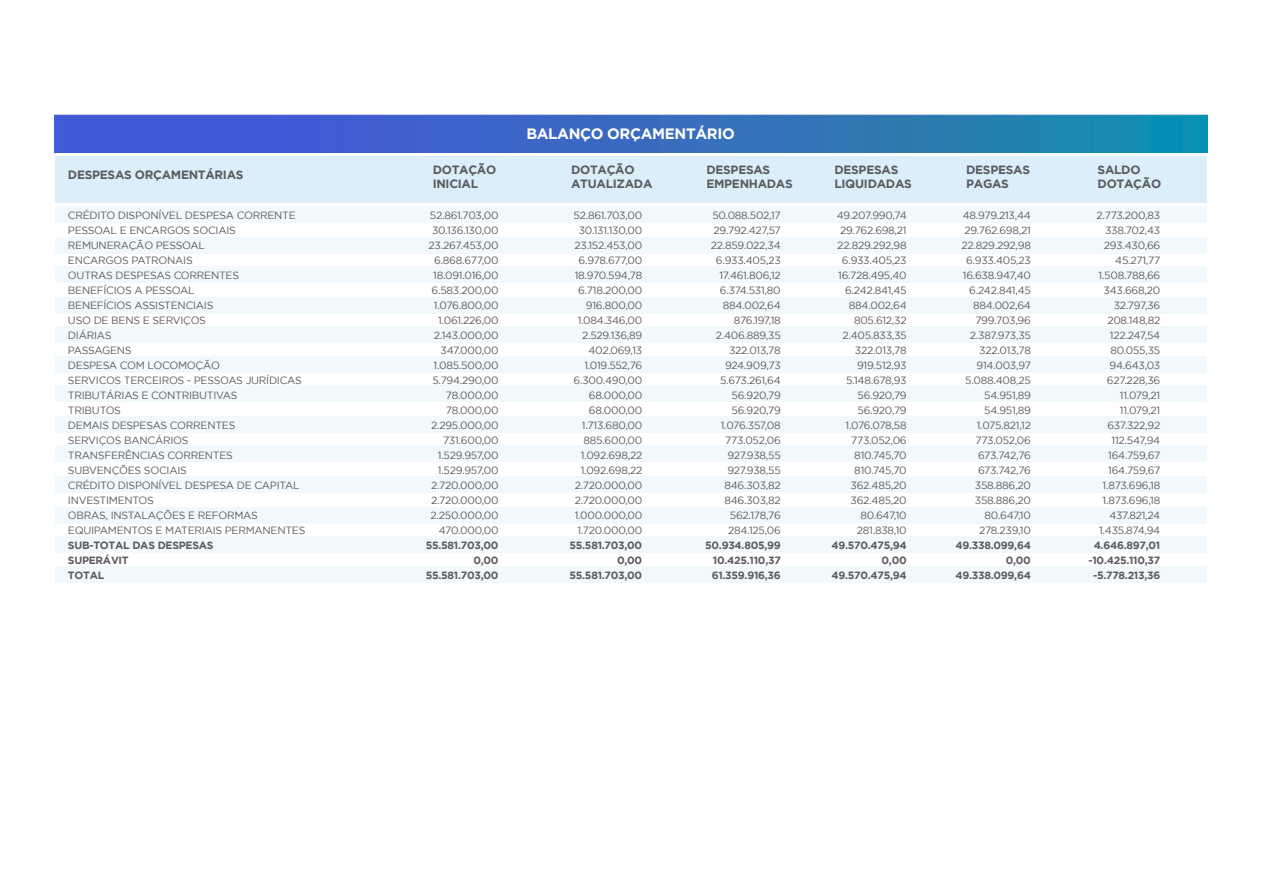
<style>
.page{position:relative;width:1263px;height:893px;background:#fff}
.page>*{position:absolute;margin:0;border:0;box-sizing:border-box;transform-origin:0 0}
.t1{font:700 15px "Gotham";letter-spacing:-.025em;color:#fff}
.t2{font:700 12px/14.4px "Gotham";letter-spacing:-.025em;color:#5b5b5f}
.t3{font:10.5px/15px "Gotham";letter-spacing:-.025em;color:#5b5b5f;text-align:right}
.t4{font:700 10.5px/15px "Gotham";letter-spacing:-.025em;color:#5b5b5f;text-align:right}
</style>
<div class="page">
<img style="left:54px;top:115px;width:1153px;height:38px">
<div style="left:55px;top:156px;width:1151px;height:46px;background:#dceef9"></div>
<div style="left:55px;top:206px;width:1151px;height:16px;background:#f1f9fd"></div>
<div style="left:55px;top:237px;width:1151px;height:16px;background:#f1f9fd"></div>
<div style="left:55px;top:267px;width:1151px;height:16px;background:#f1f9fd"></div>
<div style="left:55px;top:297px;width:1151px;height:17px;background:#f1f9fd"></div>
<div style="left:55px;top:326px;width:1151px;height:16px;background:#f1f9fd"></div>
<div style="left:55px;top:356px;width:1151px;height:16px;background:#f1f9fd"></div>
<div style="left:55px;top:386px;width:1151px;height:16px;background:#f1f9fd"></div>
<div style="left:55px;top:417px;width:1151px;height:16px;background:#f1f9fd"></div>
<div style="left:55px;top:445px;width:1151px;height:16px;background:#f1f9fd"></div>
<div style="left:55px;top:476px;width:1151px;height:16px;background:#f1f9fd"></div>
<div style="left:55px;top:507px;width:1151px;height:16px;background:#f1f9fd"></div>
<div style="left:55px;top:537px;width:1151px;height:16px;background:#f1f9fd"></div>
<div style="left:55px;top:566px;width:1151px;height:17px;background:#f1f9fd"></div>
<p class="t2" style="left:68px;top:168px;width:177px">DESPESAS ORÇAMENTÁRIAS</p>
<p class="t3" style="left:68px;top:207px;width:239px;text-align:left">CRÉDITO DISPONÍVEL DESPESA CORRENTE<br>PESSOAL E ENCARGOS SOCIAIS<br>REMUNERAÇÃO PESSOAL<br>ENCARGOS PATRONAIS<br>OUTRAS DESPESAS CORRENTES<br>BENEFÍCIOS A PESSOAL<br>BENEFÍCIOS ASSISTENCIAIS<br>USO DE BENS E SERVIÇOS<br>DIÁRIAS<br>PASSAGENS<br>DESPESA COM LOCOMOÇÃO<br>SERVICOS TERCEIROS - PESSOAS JURÍDICAS<br>TRIBUTÁRIAS E CONTRIBUTIVAS<br>TRIBUTOS<br>DEMAIS DESPESAS CORRENTES<br>SERVIÇOS BANCÁRIOS<br>TRANSFERÊNCIAS CORRENTES<br>SUBVENÇÕES SOCIAIS<br>CRÉDITO DISPONÍVEL DESPESA DE CAPITAL<br>INVESTIMENTOS<br>OBRAS, INSTALAÇÕES E REFORMAS<br>EQUIPAMENTOS E MATERIAIS PERMANENTES</p>
<p class="t4" style="left:68px;top:537px;width:147px;text-align:left">SUB-TOTAL DAS DESPESAS<br>SUPERÁVIT<br>TOTAL</p>
<h1 class="t1" style="left:526px;top:125px;width:210px">BALANÇO ORÇAMENTÁRIO</h1>
<p class="t2" style="left:433px;top:162px;width:65px">DOTAÇÃO<br>INICIAL</p>
<p class="t2" style="left:571px;top:162px;width:83px">DOTAÇÃO<br>ATUALIZADA</p>
<p class="t2" style="left:706px;top:162px;width:88px">DESPESAS<br>EMPENHADAS</p>
<p class="t2" style="left:834px;top:162px;width:79px">DESPESAS<br>LIQUIDADAS</p>
<p class="t2" style="left:966px;top:162px;width:65px">DESPESAS<br>PAGAS</p>
<p class="t2" style="left:1097px;top:162px;width:65px">SALDO<br>DOTAÇÃO</p>
<p class="t3" style="left:429px;top:207px;width:72px">52.861.703,00<br>30.136.130,00<br>23.267.453,00<br>6.868.677,00<br>18.091.016,00<br>6.583.200,00<br>1.076.800,00<br>1.061.226,00<br>2.143.000,00<br>347.000,00<br>1.085.500,00<br>5.794.290,00<br>78.000,00<br>78.000,00<br>2.295.000,00<br>731.600,00<br>1.529.957,00<br>1.529.957,00<br>2.720.000,00<br>2.720.000,00<br>2.250.000,00<br>470.000,00</p>
<p class="t4" style="left:426px;top:537px;width:74px">55.581.703,00<br>0,00<br>55.581.703,00</p>
<p class="t3" style="left:574px;top:207px;width:70px">52.861.703,00<br>30.131.130,00<br>23.152.453,00<br>6.978.677,00<br>18.970.594,78<br>6.718.200,00<br>916.800,00<br>1.084.346,00<br>2.529.136,89<br>402.069,13<br>1.019.552,76<br>6.300.490,00<br>68.000,00<br>68.000,00<br>1.713.680,00<br>885.600,00<br>1.092.698,22<br>1.092.698,22<br>2.720.000,00<br>2.720.000,00<br>1.000.000,00<br>1.720.000,00</p>
<p class="t4" style="left:569px;top:537px;width:74px">55.581.703,00<br>0,00<br>55.581.703,00</p>
<p class="t3" style="left:711px;top:208px;width:72px">50.088.502,17<br>29.792.427,57<br>22.859.022,34<br>6.933.405,23<br>17.461.806,12<br>6.374.531,80<br>884.002,64<br>876.197,18<br>2.406.889,35<br>322.013,78<br>924.909,73<br>5.673.261,64<br>56.920,79<br>56.920,79<br>1.076.357,08<br>773.052,06<br>927.938,55<br>927.938,55<br>846.303,82<br>846.303,82<br>562.178,76<br>284.125,06</p>
<p class="t4" style="left:712px;top:537px;width:71px;text-align:justify;text-indent:-7px">50.934.805,99<br>10.425.110,37<br>61.359.916,36</p>
<p class="t3" style="left:837px;top:208px;width:71px">49.207.990,74<br>29.762.698,21<br>22.829.292,98<br>6.933.405,23<br>16.728.495,40<br>6.242.841,45<br>884.002,64<br>805.612,32<br>2.405.833,35<br>322.013,78<br>919.512,93<br>5.148.678,93<br>56.920,79<br>56.920,79<br>1.076.078,58<br>773.052,06<br>810.745,70<br>810.745,70<br>362.485,20<br>362.485,20<br>80.647,10<br>281.838,10</p>
<p class="t4" style="left:831px;top:538px;width:77px">49.570.475,94<br>0,00<br>49.570.475,94</p>
<p class="t3" style="left:961px;top:208px;width:71px">48.979.213,44<br>29.762.698,21<br>22.829.292,98<br>6.933.405,23<br>16.638.947,40<br>6.242.841,45<br>884.002,64<br>799.703,96<br>2.387.973,35<br>322.013,78<br>914.003,97<br>5.088.408,25<br>54.951,89<br>54.951,89<br>1.075.821,12<br>773.052,06<br>673.742,76<br>673.742,76<br>358.886,20<br>358.886,20<br>80.647,10<br>278.239,10</p>
<p class="t4" style="left:955px;top:538px;width:77px">49.338.099,64<br>0,00<br>49.338.099,64</p>
<p class="t3" style="left:1096px;top:208px;width:65px">2.773.200,83<br>338.702,43<br>293.430,66<br>45.271,77<br>1.508.788,66<br>343.668,20<br>32.797,36<br>208.148,82<br>122.247,54<br>80.055,35<br>94.643,03<br>627.228,36<br>11.079,21<br>11.079,21<br>637.322,92<br>112.547,94<br>164.759,67<br>164.759,67<br>1.873.696,18<br>1.873.696,18<br>437.821,24<br>1.435.874,94</p>
<p class="t4" style="left:1088px;top:538px;width:73px;text-align:center">4.646.897,01 -10.425.110,37 -5.778.213,36</p>
</div>
